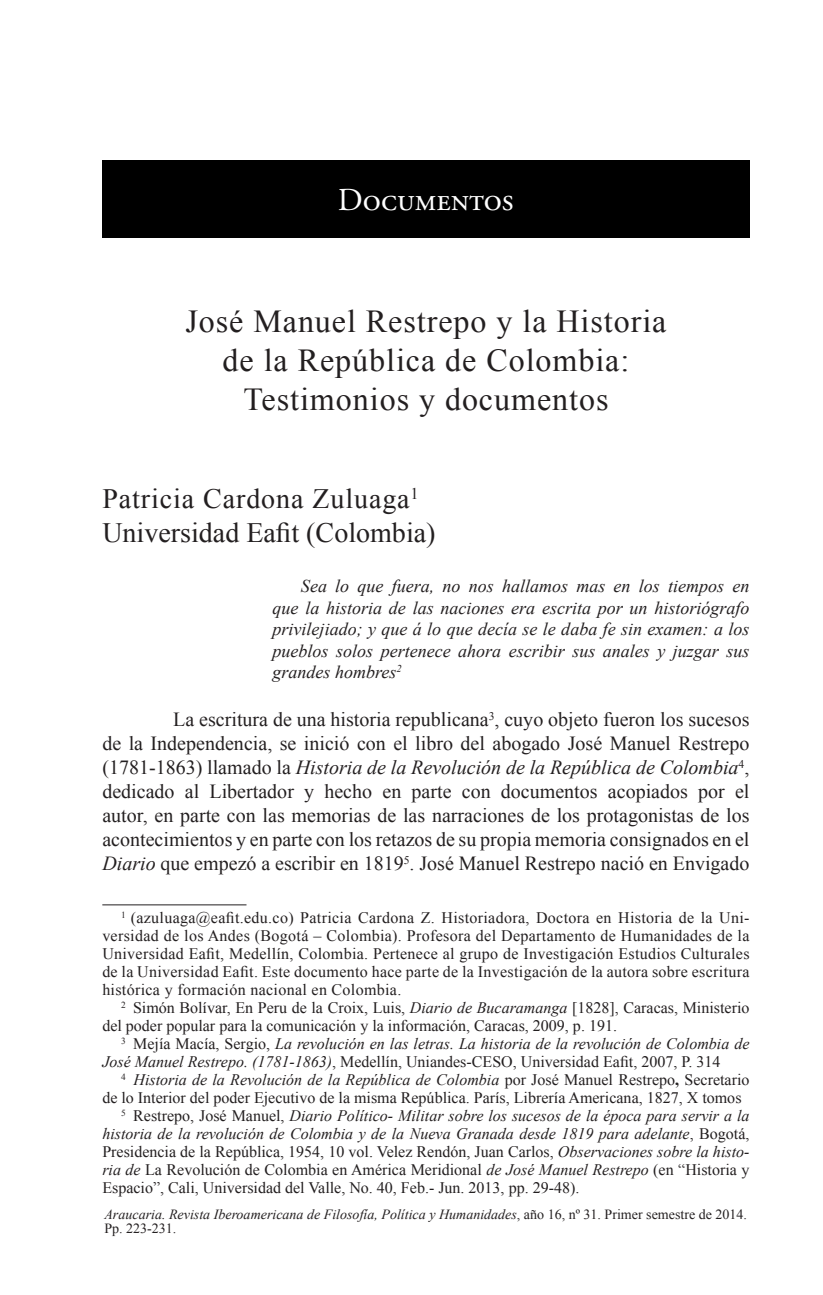
<style>
.page{position:relative;width:823px;height:1295px;background:#fff}
.page>*{position:absolute;margin:0;border:0;box-sizing:border-box;transform-origin:0 0}
.Título{font:32px "Times New Roman";letter-spacing:.03em;color:#231f20}
.t1{font:32px "Adobe Garamond Pro";color:#fff}
.Autor{font:28px "Times New Roman";letter-spacing:.015em;color:#231f20}
.t2{font:20px/24px "Times New Roman";color:#231f20;text-align:justify}
.t3{font:italic 18px/21.6px "Times New Roman";color:#231f20;text-align:justify}
.Nota_al_pie{font:16px/18px "Times New Roman";color:#231f20;text-align:justify}
.Nota_al_pie-2{font:italic 16px/18px "Times New Roman";color:#231f20}
.t4{font:italic 14px/14px "Times New Roman";color:#231f20}
.s1{font-style:italic}
.s2{font-style:normal}
.s3{font-weight:700}
</style>
<div class="page">
<div style="left:102px;top:160px;width:647px;height:77px;background:#000"></div>
<hr style="left:102px;top:904px;width:144px;height:1px;background:#231f20">
<p class="t1" style="left:338px;top:181px;width:177px">Documentos</p>
<p class="Título" style="left:185px;top:300px;width:482px">José Manuel Restrepo y la Historia</p>
<p class="Título" style="left:222px;top:339px;width:408px">de la República de Colombia:</p>
<p class="Título" style="left:243px;top:378px;width:366px">Testimonios y documentos</p>
<p class="Autor" style="left:102px;top:480px;width:318px">Patricia Cardona Zuluaga<sup>1</sup></p>
<p class="Autor" style="left:102px;top:513px;width:334px">Universidad Eafit (Colombia)</p>
<p class="t3" style="left:272px;top:574px;width:478px;text-indent:28px">Sea lo que fuera, no nos hallamos mas en los tiempos en que la historia de las naciones era escrita por un historiógrafo privilejiado; y que á lo que decía se le daba fe sin examen: a los pueblos solos pertenece ahora escribir sus anales y juzgar sus grandes hombres<sup>2</sup></p>
<p class="t2" style="left:102px;top:707px;width:648px;text-indent:71px">La escritura de una historia republicana<sup>3</sup>, cuyo objeto fueron los sucesos de la Independencia, se inició con el libro del abogado José Manuel Restrepo (1781-1863) llamado la <span class="s1">Historia de la Revolución de la República de Colombia</span><sup>4</sup>, dedicado al Libertador y hecho en parte con documentos acopiados por el autor, en parte con las memorias de las narraciones de los protagonistas de los acontecimientos y en parte con los retazos de su propia memoria consignados en el <span class="s1">Diario</span> que empezó a escribir en 1819<sup>5</sup>. José Manuel Restrepo nació en Envigado</p>
<p class="Nota_al_pie" style="left:102px;top:908px;width:648px;text-indent:19px"><sup>1</sup> (azuluaga@eafit.edu.co) Patricia Cardona Z. Historiadora, Doctora en Historia de la Uni&shy;versidad de los Andes (Bogotá – Colombia). Profesora del Departamento de Humanidades de la Universidad Eafit, Medellín, Colombia. Pertenece al grupo de Investigación Estudios Culturales de la Universidad Eafit. Este documento hace parte de la Investigación de la autora sobre escritura histórica y formación nacional en Colombia.</p>
<p class="Nota_al_pie" style="left:102px;top:998px;width:648px;text-indent:19px"><sup>2</sup> Simón Bolívar, En Peru de la Croix, Luis, <span class="s1">Diario de Bucaramanga</span> [1828], Caracas, Ministerio del poder popular para la comunicación y la información, Caracas, 2009, p. 191.</p>
<p class="Nota_al_pie-2" style="left:102px;top:1034px;width:648px;text-indent:19px"><sup>3</sup> <span class="s2">Mejía Macía, Sergio,</span> La revolución en las letras. La historia de la revolución de Colombia de<br>José Manuel Restrepo. (1781-1863)<span class="s2">, Medellín, Uniandes-CESO, Universidad Eafit, 2007, P. 314</span></p>
<p class="Nota_al_pie" style="left:102px;top:1070px;width:648px;text-indent:19px"><sup>4</sup> <span class="s1">Historia de la Revolución de la República de Colombia</span> por José Manuel Restrepo<span class="s3">,</span> Secretario de lo Interior del poder Ejecutivo de la misma República. París, Librería Americana, 1827, X tomos</p>
<p class="Nota_al_pie" style="left:102px;top:1106px;width:648px;text-indent:19px"><sup>5</sup> Restrepo, José Manuel, <span class="s1">Diario Político- Militar sobre los sucesos de la época para servir a la historia de la revolución de Colombia y de la Nueva Granada desde 1819 para adelante</span>, Bogotá, Presidencia de la República, 1954, 10 vol. Velez Rendón, Juan Carlos, <span class="s1">Observaciones sobre la histo&shy;ria de</span> La Revolución de Colombia en América Meridional <span class="s1">de José Manuel Restrepo</span> (en “Historia y Espacio”, Cali, Universidad del Valle, No. 40, Feb.- Jun. 2013, pp. 29-48).</p>
<p class="t4" style="left:104px;top:1207px;width:643px">Araucaria. Revista Iberoamericana de Filosofía, Política y Humanidades<span class="s2">, año 16, nº 31. Primer semestre de 2014.<br>Pp. 223-231.</span></p>
</div>
